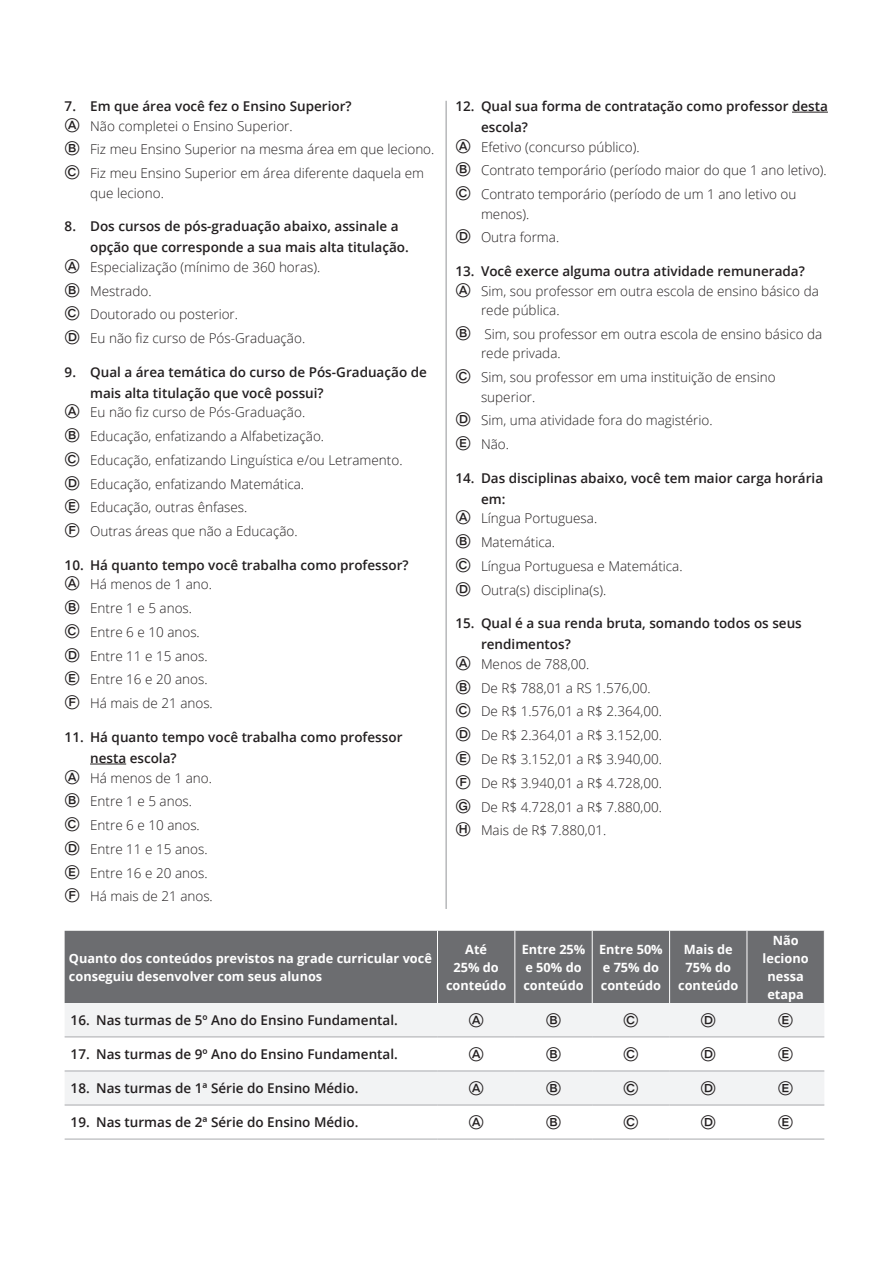
<style>
.page{position:relative;width:893px;height:1263px;background:#fff}
.page>*{position:absolute;margin:0;border:0;box-sizing:border-box;transform-origin:0 0}
.t1{font:300 13.5px/23.7px "Open Sans";color:#231f20}
.t2{font:600 13.5px/21px "Open Sans";color:#231f20}
.t3{font:700 12.75px/18px "Open Sans";color:#fff}
</style>
<div class="page">
<hr style="left:90px;top:764px;width:36px;height:1px;background:#231f20">
<hr style="left:792px;top:112px;width:36px;height:1px;background:#231f20">
<div style="left:65px;top:931px;width:759px;height:72px;background:#6c6d70"></div>
<svg style="left:65px;top:1003px;width:759px;height:102px;fill:#f2f3f4"></svg>
<hr style="left:437px;top:931px;width:1px;height:72px;background:#fff">
<hr style="left:515px;top:931px;width:1px;height:72px;background:#fff">
<hr style="left:592px;top:931px;width:1px;height:72px;background:#fff">
<hr style="left:669px;top:931px;width:1px;height:72px;background:#fff">
<hr style="left:747px;top:931px;width:1px;height:72px;background:#fff">
<hr style="left:65px;top:1037px;width:372px;height:1px;background:#a8a9ad">
<hr style="left:437px;top:1037px;width:78px;height:1px;background:#a8a9ad">
<hr style="left:515px;top:1037px;width:77px;height:1px;background:#a8a9ad">
<hr style="left:592px;top:1037px;width:78px;height:1px;background:#a8a9ad">
<hr style="left:670px;top:1037px;width:77px;height:1px;background:#a8a9ad">
<hr style="left:747px;top:1037px;width:77px;height:1px;background:#a8a9ad">
<hr style="left:65px;top:1071px;width:372px;height:1px;background:#a8a9ad">
<hr style="left:437px;top:1071px;width:78px;height:1px;background:#a8a9ad">
<hr style="left:515px;top:1071px;width:77px;height:1px;background:#a8a9ad">
<hr style="left:592px;top:1071px;width:78px;height:1px;background:#a8a9ad">
<hr style="left:670px;top:1071px;width:77px;height:1px;background:#a8a9ad">
<hr style="left:747px;top:1071px;width:77px;height:1px;background:#a8a9ad">
<hr style="left:65px;top:1105px;width:372px;height:1px;background:#a8a9ad">
<hr style="left:437px;top:1105px;width:78px;height:1px;background:#a8a9ad">
<hr style="left:515px;top:1105px;width:77px;height:1px;background:#a8a9ad">
<hr style="left:592px;top:1105px;width:78px;height:1px;background:#a8a9ad">
<hr style="left:670px;top:1105px;width:77px;height:1px;background:#a8a9ad">
<hr style="left:747px;top:1105px;width:77px;height:1px;background:#a8a9ad">
<hr style="left:65px;top:1139px;width:372px;height:1px;background:#a8a9ad">
<hr style="left:437px;top:1139px;width:78px;height:1px;background:#a8a9ad">
<hr style="left:515px;top:1139px;width:77px;height:1px;background:#a8a9ad">
<hr style="left:592px;top:1139px;width:78px;height:1px;background:#a8a9ad">
<hr style="left:670px;top:1139px;width:77px;height:1px;background:#a8a9ad">
<hr style="left:747px;top:1139px;width:77px;height:1px;background:#a8a9ad">
<hr style="left:446px;top:101px;width:1px;height:808px;background:#939598">
<svg style="left:469px;top:1013px;width:14px;height:15px"></svg>
<svg style="left:546px;top:1013px;width:15px;height:15px"></svg>
<svg style="left:624px;top:1013px;width:14px;height:15px"></svg>
<svg style="left:701px;top:1013px;width:14px;height:15px"></svg>
<svg style="left:779px;top:1013px;width:14px;height:15px"></svg>
<svg style="left:469px;top:1047px;width:14px;height:15px"></svg>
<svg style="left:546px;top:1047px;width:15px;height:15px"></svg>
<svg style="left:624px;top:1047px;width:14px;height:15px"></svg>
<svg style="left:701px;top:1047px;width:14px;height:15px"></svg>
<svg style="left:779px;top:1047px;width:14px;height:15px"></svg>
<svg style="left:469px;top:1081px;width:14px;height:15px"></svg>
<svg style="left:546px;top:1081px;width:15px;height:15px"></svg>
<svg style="left:624px;top:1081px;width:14px;height:15px"></svg>
<svg style="left:701px;top:1081px;width:14px;height:15px"></svg>
<svg style="left:779px;top:1081px;width:14px;height:15px"></svg>
<p class="t2" style="left:65px;top:95px;width:289px">7. Em que área você fez o Ensino Superior?</p>
<p class="t1" style="left:90px;top:113px;width:346px">Não completei o Ensino Superior.<br>Fiz meu Ensino Superior na mesma área em que leciono.<br>Fiz meu Ensino Superior em área diferente daquela em</p>
<p class="t1" style="left:90px;top:180px;width:75px">que leciono.</p>
<p class="t2" style="left:90px;top:216px;width:320px;text-indent:-26px">8. Dos cursos de pós-graduação abaixo, assinale a opção que corresponde a sua mais alta titulação.</p>
<p class="t1" style="left:90px;top:255px;width:232px">Especialização (mínimo de 360 horas).<br>Mestrado.<br>Doutorado ou posterior.<br>Eu não fiz curso de Pós-Graduação.</p>
<p class="t2" style="left:90px;top:361px;width:338px;text-indent:-26px">9. Qual a área temática do curso de Pós-Graduação de mais alta titulação que você possui?</p>
<p class="t1" style="left:90px;top:400px;width:314px">Eu não fiz curso de Pós-Graduação.<br>Educação, enfatizando a Alfabetização.<br>Educação, enfatizando Linguística e/ou Letramento.<br>Educação, enfatizando Matemática.<br>Educação, outras ênfases.<br>Outras áreas que não a Educação.</p>
<p class="t2" style="left:65px;top:554px;width:345px">10. Há quanto tempo você trabalha como professor?</p>
<p class="t1" style="left:90px;top:572px;width:124px">Há menos de 1 ano.<br>Entre 1 e 5 anos.<br>Entre 6 e 10 anos.<br>Entre 11 e 15 anos.<br>Entre 16 e 20 anos.<br>Há mais de 21 anos.</p>
<p class="t2" style="left:90px;top:726px;width:314px;text-indent:-26px">11. Há quanto tempo você trabalha como professor nesta escola?</p>
<p class="t1" style="left:90px;top:765px;width:124px">Há menos de 1 ano.<br>Entre 1 e 5 anos.<br>Entre 6 e 10 anos.<br>Entre 11 e 15 anos.<br>Entre 16 e 20 anos.<br>Há mais de 21 anos.</p>
<p class="t2" style="left:481px;top:95px;width:348px;text-indent:-26px">12. Qual sua forma de contratação como professor desta escola?</p>
<p class="t1" style="left:481px;top:134px;width:347px">Efetivo (concurso público).<br>Contrato temporário (período maior do que 1 ano letivo).<br>Contrato temporário (período de um 1 ano letivo ou</p>
<p class="t1" style="left:481px;top:201px;width:80px">menos).<br>Outra forma.</p>
<p class="t2" style="left:455px;top:260px;width:351px">13. Você exerce alguma outra atividade remunerada?</p>
<p class="t1" style="left:481px;top:281px;width:339px;line-height:19.5px">Sim, sou professor em outra escola de ensino básico da rede pública.</p>
<p class="t1" style="left:481px;top:324px;width:343px;line-height:19.5px">Sim, sou professor em outra escola de ensino básico da rede privada.</p>
<p class="t1" style="left:481px;top:367px;width:296px;line-height:19.5px">Sim, sou professor em uma instituição de ensino superior.</p>
<p class="t1" style="left:481px;top:408px;width:233px">Sim, uma atividade fora do magistério.<br>Não.</p>
<p class="t2" style="left:481px;top:467px;width:344px;text-indent:-26px">14. Das disciplinas abaixo, você tem maior carga horária em:</p>
<p class="t1" style="left:481px;top:506px;width:203px">Língua Portuguesa.<br>Matemática.<br>Língua Portuguesa e Matemática.<br>Outra(s) disciplina(s).</p>
<p class="t2" style="left:481px;top:613px;width:322px;text-indent:-26px">15. Qual é a sua renda bruta, somando todos os seus rendimentos?</p>
<p class="t1" style="left:481px;top:652px;width:183px">Menos de 788,00.<br>De R$ 788,01 a RS 1.576,00.<br>De R$ 1.576,01 a R$ 2.364,00.<br>De R$ 2.364,01 a R$ 3.152,00.<br>De R$ 3.152,01 a R$ 3.940,00.<br>De R$ 3.940,01 a R$ 4.728,00.<br>De R$ 4.728,01 a R$ 7.880,00.</p>
<p class="t1" style="left:455px;top:818px;width:152px">★ Mais de R$ 7.880,01.</p>
<p class="t3" style="left:69px;top:949px;width:365px">Quanto dos conteúdos previstos na grade curricular você conseguiu desenvolver com seus alunos</p>
<p class="t3" style="left:446px;top:940px;width:62px;text-align:center">Até<br>25% do conteúdo</p>
<p class="t3" style="left:522px;top:940px;width:65px">Entre 25% e 50% do conteúdo</p>
<p class="t3" style="left:599px;top:940px;width:65px">Entre 50% e 75% do conteúdo</p>
<p class="t3" style="left:678px;top:940px;width:62px;text-align:center">Mais de<br>75% do conteúdo</p>
<p class="t3" style="left:763px;top:931px;width:48px;text-align:center">Não leciono nessa etapa</p>
<p class="t2" style="left:71px;top:1009px;width:329px">16. Nas turmas de 5º Ano do Ensino Fundamental.</p>
<p class="t2" style="left:71px;top:1043px;width:329px">17. Nas turmas de 9º Ano do Ensino Fundamental.</p>
<p class="t2" style="left:71px;top:1077px;width:289px">18. Nas turmas de 1ª Série do Ensino Médio.</p>
<p class="t2" style="left:71px;top:1111px;width:289px">19. Nas turmas de 2ª Série do Ensino Médio.</p>
</div>
